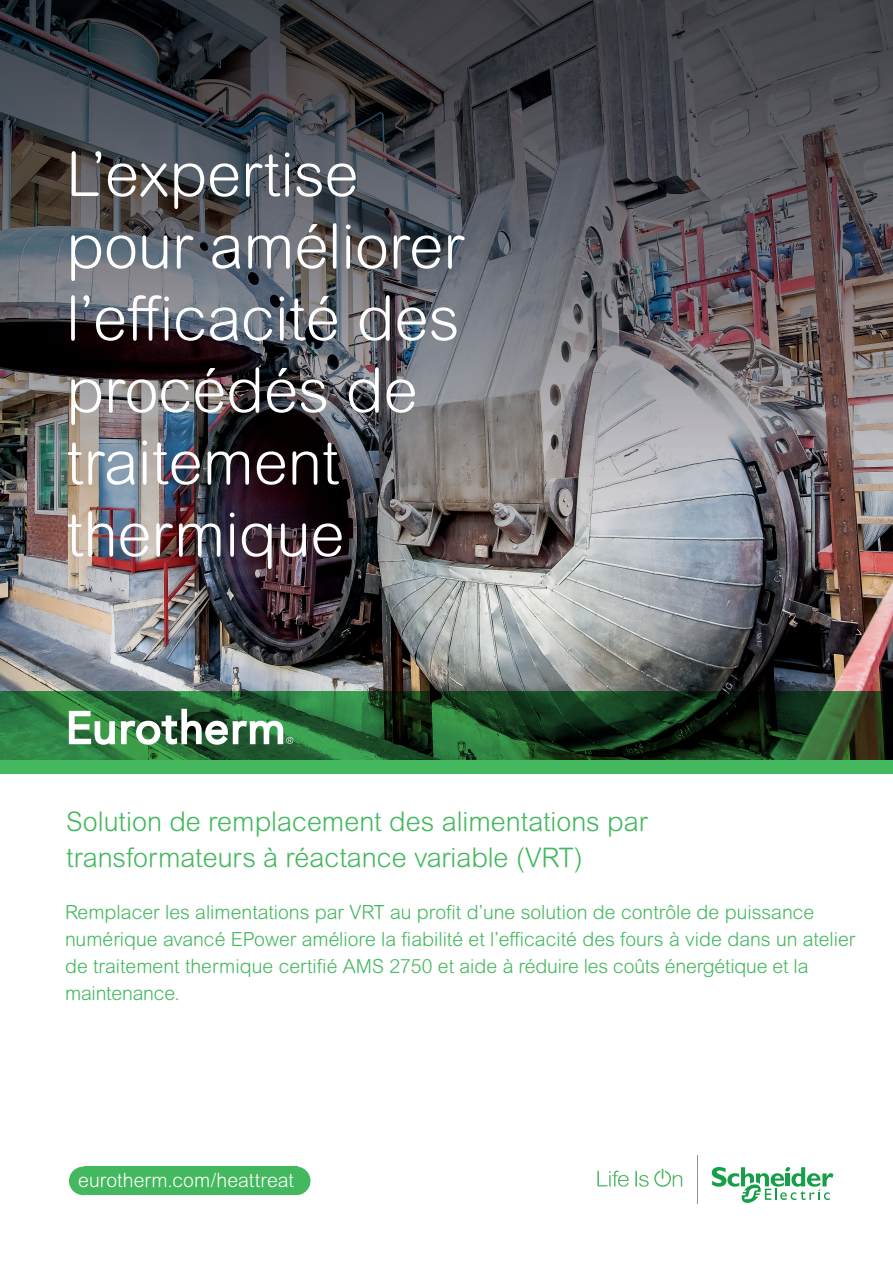
<style>
.page{position:relative;width:893px;height:1263px;background:#fff}
.page>*{position:absolute;margin:0;border:0;box-sizing:border-box;transform-origin:0 0}
.t1{font:300 61.5px "Arial Rounded MT Pro";color:#fff}
.t2{font:300 27px/36px "Arial Rounded MT Pro";color:#43b85e}
.Subhead_Style_01_Gre{font:300 19.5px/27px "Arial Rounded MT Pro";color:#43b85e}
.Cover_Capsule_White{font:300 19.5px "Arial Rounded MT Std";letter-spacing:.005em;color:#fff}
</style>
<div class="page">
<img style="left:0;top:0;width:893px;height:691px">
<svg style="left:0;top:691px;width:893px;height:82px;background:#246031"></svg>
<svg style="left:597px;top:1171px;width:32px;height:16px"></svg>
<svg style="left:635px;top:1169px;width:47px;height:18px"></svg>
<svg style="left:712px;top:1167px;width:121px;height:36px"></svg>
<hr style="left:697px;top:1154px;width:1px;height:49px;background:#92979c">
<svg style="left:69px;top:711px;width:46px;height:34px"></svg>
<svg style="left:121px;top:709px;width:172px;height:36px"></svg>
<div style="left:282px;top:1166px;width:28px;height:29px;background:#43b85e;border-radius:50%"></div>
<div style="left:84px;top:1166px;width:213px;height:29px;background:#43b85e"></div>
<div style="left:69px;top:1166px;width:28px;height:29px;background:#43b85e;border-radius:50%"></div>
<p class="t1" style="left:66px;top:139px;width:294px">L’expertise</p>
<p class="t1" style="left:66px;top:211px;width:399px">pour améliorer</p>
<p class="t1" style="left:66px;top:283px;width:395px">l’efficacité des</p>
<p class="t1" style="left:66px;top:355px;width:353px">procédés de</p>
<p class="t1" style="left:66px;top:427px;width:274px">traitement</p>
<p class="t1" style="left:66px;top:499px;width:280px">thermique</p>
<p class="t2" style="left:66px;top:804px;width:583px">Solution de remplacement des alimentations par transformateurs à réactance variable (VRT)</p>
<p class="Subhead_Style_01_Gre" style="left:65px;top:899px;width:792px">Remplacer les alimentations par VRT au profit d’une solution de contrôle de puissance numérique avancé EPower améliore la fiabilité et l’efficacité des fours à vide dans un atelier de traitement thermique certifié AMS 2750 et aide à réduire les coûts énergétique et la maintenance.</p>
<p class="Cover_Capsule_White" style="left:78px;top:1169px;width:217px">eurotherm.com/heattreat</p>
</div>
